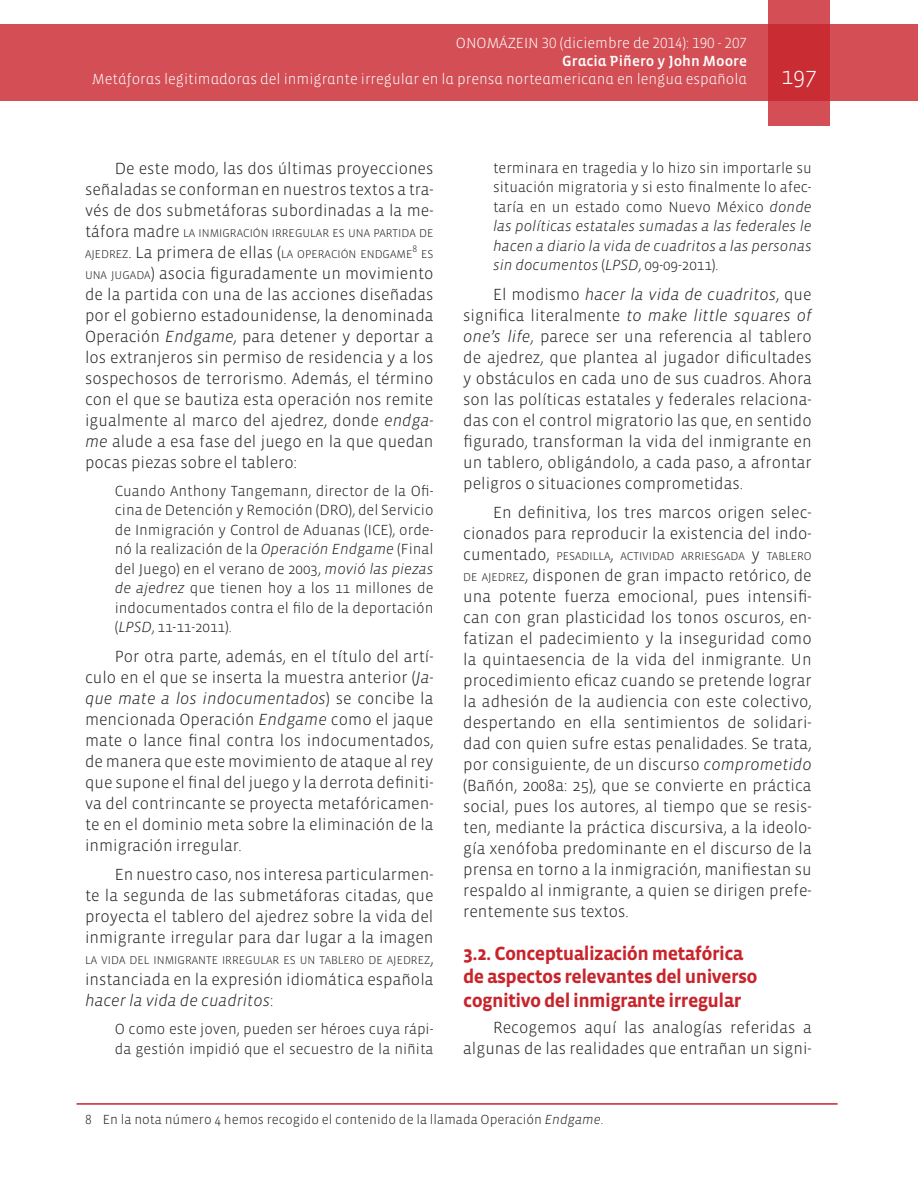
<style>
.page{position:relative;width:918px;height:1188px;background:#fff}
.page>*{position:absolute;margin:0;border:0;box-sizing:border-box;transform-origin:0 0}
.t1{font:300 24px "Vista Sans";color:#fff}
.t2{font:700 19.5px/23.4px "Vista Sans";letter-spacing:-.03em;color:#c8242b}
.Textos{font:300 16.5px/21px "Vista Sans";color:#231f20;text-align:justify}
.Textos-2{font:300 15px/19.5px "Vista Sans";color:#231f20;text-align:justify}
.t3{font:300 15px "Vista Sans Alt";color:#fff}
.t4{font:15px "Vista Sans Alt Med";color:#fff}
.Textos_figuras{font:300 13.5px "Vista Sans";color:#231f20}
.Textos-3{font:300 11.55px/21px "Vista Sans";color:#231f20}
.Textos-4{font:300 9.6px "Vista Sans";color:#231f20}
.s1{font-size:16.5px}
.s2{font-size:11.55px}
.s3{font-style:italic}
</style>
<div class="page">
<div style="left:0;top:25px;width:918px;height:76px;background:#d34f55"></div>
<svg style="left:768px;top:0;width:62px;height:126px;background:#cd3940"></svg>
<hr style="left:77px;top:1103px;width:761px;height:2px;background:#c8242b">
<p class="t3" style="left:456px;top:36px;width:293px">ONOMÁZEIN 30 (diciembre de 2014): 190 - 207</p>
<p class="t4" style="left:562px;top:54px;width:186px">Gracia Piñero y John Moore</p>
<p class="t3" style="left:92px;top:72px;width:656px">Metáforas legitimadoras del inmigrante irregular en la prensa norteamericana en lengua española</p>
<h1 class="t1" style="left:781px;top:64px;width:37px">197</h1>
<p class="Textos" style="left:85px;top:158px;width:350px;text-indent:30px">De este modo, las dos últimas proyecciones señaladas se conforman en nuestros textos a tra&shy;vés de dos submetáforas subordinadas a la me-</p>
<p class="Textos-3" style="left:85px;top:223px;width:350px"><span class="s1">táfora madre</span> LA INMIGRACIÓN IRREGULAR ES UNA PARTIDA DE<br>AJEDREZ<span class="s1">. La primera de ellas (</span>LA OPERACIÓN ENDGAME</p>
<p class="Textos-4" style="left:412px;top:244px;width:6px">8</p>
<p class="Textos-3" style="left:421px;top:244px;width:14px">ES</p>
<p class="Textos" style="left:85px;top:263px;width:350px"><span class="s2">UNA JUGADA</span>) asocia figuradamente un movimiento de la partida con una de las acciones diseñadas por el gobierno estadounidense, la denominada Operación <span class="s3">Endgame</span>, para detener y deportar a los extranjeros sin permiso de residencia y a los sospechosos de terrorismo. Además, el término con el que se bautiza esta operación nos remite igualmente al marco del ajedrez, donde <span class="s3">endga&shy;me</span> alude a esa fase del juego en la que quedan pocas piezas sobre el tablero:</p>
<p class="Textos-2" style="left:115px;top:481px;width:320px">Cuando Anthony Tangemann, director de la Ofi&shy;cina de Detención y Remoción (DRO), del Servicio de Inmigración y Control de Aduanas (ICE), orde&shy;nó la realización de la <span class="s3">Operación Endgame</span> (Final del Juego) en el verano de 2003, <span class="s3">movió las piezas de ajedrez</span> que tienen hoy a los 11 millones de indocumentados contra el filo de la deportación (<span class="s3">LPSD</span>, 11-11-2011).</p>
<p class="Textos" style="left:85px;top:646px;width:350px;text-indent:30px">Por otra parte, además, en el título del artí&shy;culo en el que se inserta la muestra anterior (<span class="s3">Ja&shy;que mate a los indocumentados</span>) se concibe la mencionada Operación <span class="s3">Endgame</span> como el jaque mate o lance final contra los indocumentados, de manera que este movimiento de ataque al rey que supone el final del juego y la derrota definiti&shy;va del contrincante se proyecta metafóricamen&shy;te en el dominio meta sobre la eliminación de la inmigración irregular.</p>
<p class="Textos" style="left:85px;top:865px;width:350px;text-indent:30px">En nuestro caso, nos interesa particularmen&shy;te la segunda de las submetáforas citadas, que proyecta el tablero del ajedrez sobre la vida del inmigrante irregular para dar lugar a la imagen</p>
<p class="Textos-3" style="left:85px;top:950px;width:350px">LA VIDA DEL INMIGRANTE IRREGULAR ES UN TABLERO DE AJEDREZ<span class="s1">,</span></p>
<p class="Textos" style="left:85px;top:970px;width:350px">instanciada en la expresión idiomática española <span class="s3">hacer la vida de cuadritos</span>:</p>
<p class="Textos-2" style="left:115px;top:1020px;width:320px">O como este joven, pueden ser héroes cuya rápi&shy;da gestión impidió que el secuestro de la niñita</p>
<p class="Textos-2" style="left:493px;top:158px;width:320px">terminara en tragedia y lo hizo sin importarle su situación migratoria y si esto finalmente lo afec&shy;taría en un estado como Nuevo México <span class="s3">donde las políticas estatales sumadas a las federales le hacen a diario la vida de cuadritos a las personas sin documentos</span> (<span class="s3">LPSD</span>, 09-09-2011).</p>
<p class="Textos" style="left:463px;top:284px;width:350px;text-indent:30px">El modismo <span class="s3">hacer la vida de cuadritos</span>, que significa literalmente <span class="s3">to make little squares of one’s life</span>, parece ser una referencia al tablero de ajedrez, que plantea al jugador dificultades y obstáculos en cada uno de sus cuadros. Ahora son las políticas estatales y federales relaciona&shy;das con el control migratorio las que, en sentido figurado, transforman la vida del inmigrante en un tablero, obligándolo, a cada paso, a afrontar peligros o situaciones comprometidas.</p>
<p class="Textos" style="left:463px;top:503px;width:350px;text-align:right">En definitiva, los tres marcos origen selec&shy;cionados para reproducir la existencia del indo-</p>
<p class="Textos-3" style="left:463px;top:546px;width:350px"><span class="s1">cumentado,</span> PESADILLA<span class="s1">,</span> ACTIVIDAD ARRIESGADA <span class="s1">y</span> TABLERO</p>
<p class="Textos" style="left:463px;top:566px;width:350px"><span class="s2">DE AJEDREZ</span>, disponen de gran impacto retórico, de una potente fuerza emocional, pues intensifi&shy;can con gran plasticidad los tonos oscuros, en&shy;fatizan el padecimiento y la inseguridad como la quintaesencia de la vida del inmigrante. Un procedimiento eficaz cuando se pretende lograr la adhesión de la audiencia con este colectivo, despertando en ella sentimientos de solidari&shy;dad con quien sufre estas penalidades. Se trata, por consiguiente, de un discurso <span class="s3">comprometido </span>(Bañón, 2008a: 25), que se convierte en práctica social, pues los autores, al tiempo que se resis&shy;ten, mediante la práctica discursiva, a la ideolo&shy;gía xenófoba predominante en el discurso de la prensa en torno a la inmigración, manifiestan su respaldo al inmigrante, a quien se dirigen prefe&shy;rentemente sus textos.</p>
<p class="t2" style="left:463px;top:942px;width:296px">3.2. Conceptualización metafórica de aspectos relevantes del universo cognitivo del inmigrante irregular</p>
<p class="Textos" style="left:463px;top:1017px;width:350px;text-align:right">Recogemos aquí las analogías referidas a algunas de las realidades que entrañan un signi-</p>
<p class="Textos_figuras" style="left:85px;top:1112px;width:520px">8 En la nota número 4 hemos recogido el contenido de la llamada Operación <span class="s3">Endgame</span>.</p>
</div>
